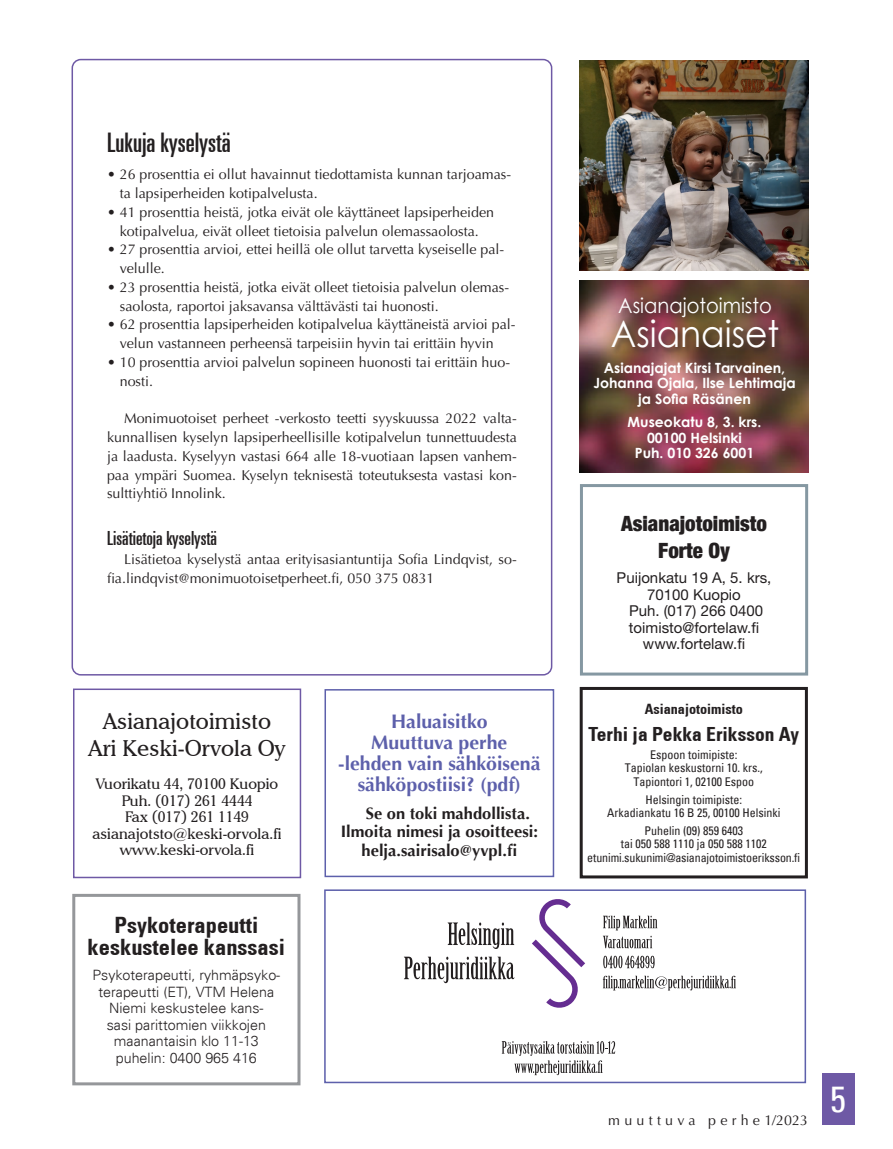
<style>
.page{position:relative;width:893px;height:1149px;background:#fff}
.page>*{position:absolute;margin:0;border:0;box-sizing:border-box;transform-origin:0 0}
.t1{font:36.75px "Century Gothic";color:#fff;scale:.94 1}
.muuttuva{font:condensed 36px "Univers";color:#fff}
.otsikko-h2{font:ultra-condensed 27px "Univers 59";color:#231f20}
.leipisleft-ilman_sis{font:700 condensed 22.5px/22.5px "Univers 67";color:#231f20;text-align:center}
.t2{font:22.5px "Cheltenham IT Cby BT";color:#231f20}
.t3{font:900 condensed 21px/27px "Helvetica Neue";color:#231f20;text-align:center}
.t4{font:20.7px "Century Gothic";color:#fff;scale:.94 1}
.ingressi{font:700 19.5px/21px "Optima";color:#5d60ab;text-align:center}
.leipisleft-ilman_sis-2{font:700 condensed 19.5px "Univers 67";color:#231f20}
.t5{font:ultra-condensed 19.5px "Univers 59";color:#231f20}
.t6{font:700 16.5px "Optima";color:#231f20}
.t7{font:15px "Cheltenham IT Cby BT";color:#231f20}
.t8{font:15px/16.5px "Helvetica Neue";color:#231f20;text-align:center}
.t9{font:14.25px/18.8px "Optima";color:#231f20}
.leipisleft-ilman_sis-3{font:300 14.25px/16.5px "Univers";color:#231f20;text-align:center}
.t10{font:14.25px "Optima";letter-spacing:.3em;color:#231f20}
.leipisleft-ilman_sis-4{font:700 condensed 14.25px "Univers 67";color:#231f20}
.t11{font:700 14.1px/15.5px "Century Gothic";color:#fff;text-align:center}
.leipisleft-ilman_sis-5{font:condensed 12px/13.5px "Univers";color:#231f20;text-align:center}
</style>
<div class="page">
<div style="left:822px;top:1073px;width:32px;height:51px;background:#6e59a5"></div>
<div style="left:580px;top:484px;width:228px;height:191px;border:3px solid #8598a2"></div>
<div style="left:73px;top:688px;width:228px;height:190px;border:2px solid #6e59a5"></div>
<div style="left:580px;top:686px;width:228px;height:192px;border:3px solid #231f20"></div>
<div style="left:72px;top:893px;width:228px;height:191px;border:3px solid #95979a"></div>
<img style="left:580px;top:281px;width:228px;height:191px">
<div style="left:611px;top:296px;width:175px;height:59px;background:#231f20;opacity:.47"></div>
<div style="left:324px;top:688px;width:230px;height:188px;border:2px solid #5d60ab"></div>
<svg style="left:448px;top:922px;width:66px;height:26px"></svg>
<svg style="left:404px;top:956px;width:110px;height:26px"></svg>
<svg style="left:603px;top:915px;width:54px;height:32px"></svg>
<svg style="left:603px;top:955px;width:52px;height:12px"></svg>
<svg style="left:603px;top:975px;width:133px;height:15px"></svg>
<svg style="left:532px;top:899px;width:53px;height:109px"></svg>
<svg style="left:502px;top:1041px;width:113px;height:33px"></svg>
<div style="left:324px;top:889px;width:482px;height:193px;border:2px solid #5d60ab"></div>
<div style="left:72px;top:59px;width:480px;height:616px;border:2px solid #6e59a5;border-radius:9px"></div>
<img style="left:580px;top:61px;width:228px;height:209px">
<p class="otsikko-h2" style="left:107px;top:127px;width:125px">Lukuja kyselystä</p>
<p class="t9" style="left:120px;top:165px;width:393px;text-indent:-13px">• 26 prosenttia ei ollut havainnut tiedottamista kunnan tarjoamas&shy;ta lapsiperheiden kotipalvelusta.</p>
<p class="t9" style="left:107px;top:203px;width:389px;text-align:center">• 41 prosenttia heistä, jotka eivät ole käyttäneet lapsiperheiden kotipalvelua, eivät olleet tietoisia palvelun olemassaolosta.</p>
<p class="t9" style="left:120px;top:240px;width:386px;text-indent:-13px">• 27 prosenttia arvioi, ettei heillä ole ollut tarvetta kyseiselle pal&shy;velulle.</p>
<p class="t9" style="left:120px;top:278px;width:391px;text-indent:-13px">• 23 prosenttia heistä, jotka eivät olleet tietoisia palvelun olemas&shy;saolosta, raportoi jaksavansa välttävästi tai huonosti.</p>
<p class="t9" style="left:120px;top:315px;width:397px;text-indent:-13px">• 62 prosenttia lapsiperheiden kotipalvelua käyttäneistä arvioi pal&shy;velun vastanneen perheensä tarpeisiin hyvin tai erittäin hyvin</p>
<p class="t9" style="left:120px;top:353px;width:392px;text-indent:-13px">• 10 prosenttia arvioi palvelun sopineen huonosti tai erittäin huo&shy;nosti.</p>
<p class="t9" style="left:107px;top:409px;width:411px;text-align:justify;text-indent:17px">Monimuotoiset perheet -verkosto teetti syyskuussa 2022 valta&shy;kunnallisen kyselyn lapsiperheellisille kotipalvelun tunnettuudesta ja laadusta. Kyselyyn vastasi 664 alle 18-vuotiaan lapsen vanhem&shy;paa ympäri Suomea. Kyselyn teknisestä toteutuksesta vastasi kon&shy;sulttiyhtiö Innolink.</p>
<p class="t5" style="left:107px;top:527px;width:111px">Lisätietoja kyselystä</p>
<p class="t9" style="left:107px;top:549px;width:411px;text-indent:17px">Lisätietoa kyselystä antaa erityisasiantuntija Sofia Lindqvist, so&shy;fia.lindqvist@monimuotoisetperheet.fi, 050 375 0831</p>
<p class="t2" style="left:103px;top:706px;width:169px">Asianajotoimisto</p>
<p class="t2" style="left:89px;top:733px;width:198px">Ari Keski-Orvola Oy</p>
<p class="t7" style="left:96px;top:774px;width:184px">Vuorikatu 44, 70100 Kuopio</p>
<p class="t7" style="left:122px;top:790px;width:132px">Puh. (017) 261 4444</p>
<p class="t7" style="left:125px;top:807px;width:125px">Fax (017) 261 1149</p>
<p class="t7" style="left:93px;top:823px;width:191px">asianajotsto@keski-orvola.fi</p>
<p class="t7" style="left:120px;top:840px;width:136px">www.keski-orvola.fi</p>
<p class="leipisleft-ilman_sis" style="left:88px;top:913px;width:199px">Psykoterapeutti keskustelee kanssasi</p>
<p class="leipisleft-ilman_sis-3" style="left:93px;top:966px;width:189px">Psykoterapeutti, ryhmäpsyko&shy;terapeutti (ET), VTM Helena<br>Niemi keskustelee kans-<br>sasi parittomien viikkojen maanantaisin klo 11-13 puhelin: 0400 965 416</p>
<p class="ingressi" style="left:338px;top:711px;width:204px">Haluaisitko<br>Muuttuva perhe -lehden vain sähköisenä sähköpostiisi? (pdf)</p>
<p class="t6" style="left:366px;top:803px;width:166px">Se on toki mahdollista.</p>
<p class="t6" style="left:341px;top:821px;width:199px">Ilmoita nimesi ja osoitteesi:</p>
<p class="t6" style="left:362px;top:840px;width:157px">helja.sairisalo@yvpl.fi</p>
<p class="t4" style="left:618px;top:292px;width:165px">Asianajotoimisto</p>
<p class="t1" style="left:611px;top:311px;width:181px">Asianaiset</p>
<p class="t11" style="left:593px;top:359px;width:204px">Asianajajat Kirsi Tarvainen,<br>Johanna Ojala, Ilse Lehtimaja ja Sofia Räsänen</p>
<p class="t11" style="left:628px;top:414px;width:135px">Museokatu 8, 3. krs.</p>
<p class="t11" style="left:647px;top:429px;width:96px">00100 Helsinki</p>
<p class="t11" style="left:635px;top:445px;width:121px">Puh. 010 326 6001</p>
<p class="t3" style="left:621px;top:508px;width:147px">Asianajotoimisto<br>Forte Oy</p>
<p class="t8" style="left:617px;top:569px;width:156px">Puijonkatu 19 A, 5. krs,<br>70100 Kuopio</p>
<p class="t8" style="left:629px;top:602px;width:136px">Puh. (017) 266 0400</p>
<p class="t8" style="left:629px;top:618px;width:132px">toimisto@fortelaw.fi</p>
<p class="t8" style="left:643px;top:635px;width:104px">www.fortelaw.fi</p>
<p class="leipisleft-ilman_sis-4" style="left:645px;top:699px;width:100px">Asianajotoimisto</p>
<p class="leipisleft-ilman_sis-2" style="left:588px;top:722px;width:212px">Terhi ja Pekka Eriksson Ay</p>
<p class="leipisleft-ilman_sis-5" style="left:625px;top:747px;width:139px">Espoon toimipiste:<br>Tapiolan keskustorni 10. krs.,<br>Tapiontori 1, 02100 Espoo</p>
<p class="leipisleft-ilman_sis-5" style="left:607px;top:792px;width:175px">Helsingin toimipiste:<br>Arkadiankatu 16 B 25, 00100 Helsinki</p>
<p class="leipisleft-ilman_sis-5" style="left:621px;top:823px;width:147px">Puhelin (09) 859 6403<br>tai 050 588 1110 ja 050 588 1102</p>
<p class="leipisleft-ilman_sis-5" style="left:587px;top:850px;width:215px">etunimi.sukunimi@asianajotoimistoeriksson.fi</p>
<p class="t10" style="left:608px;top:1111px;width:201px">muuttuva perhe1/2023</p>
<p class="muuttuva" style="left:830px;top:1075px;width:17px">5</p>
</div>
